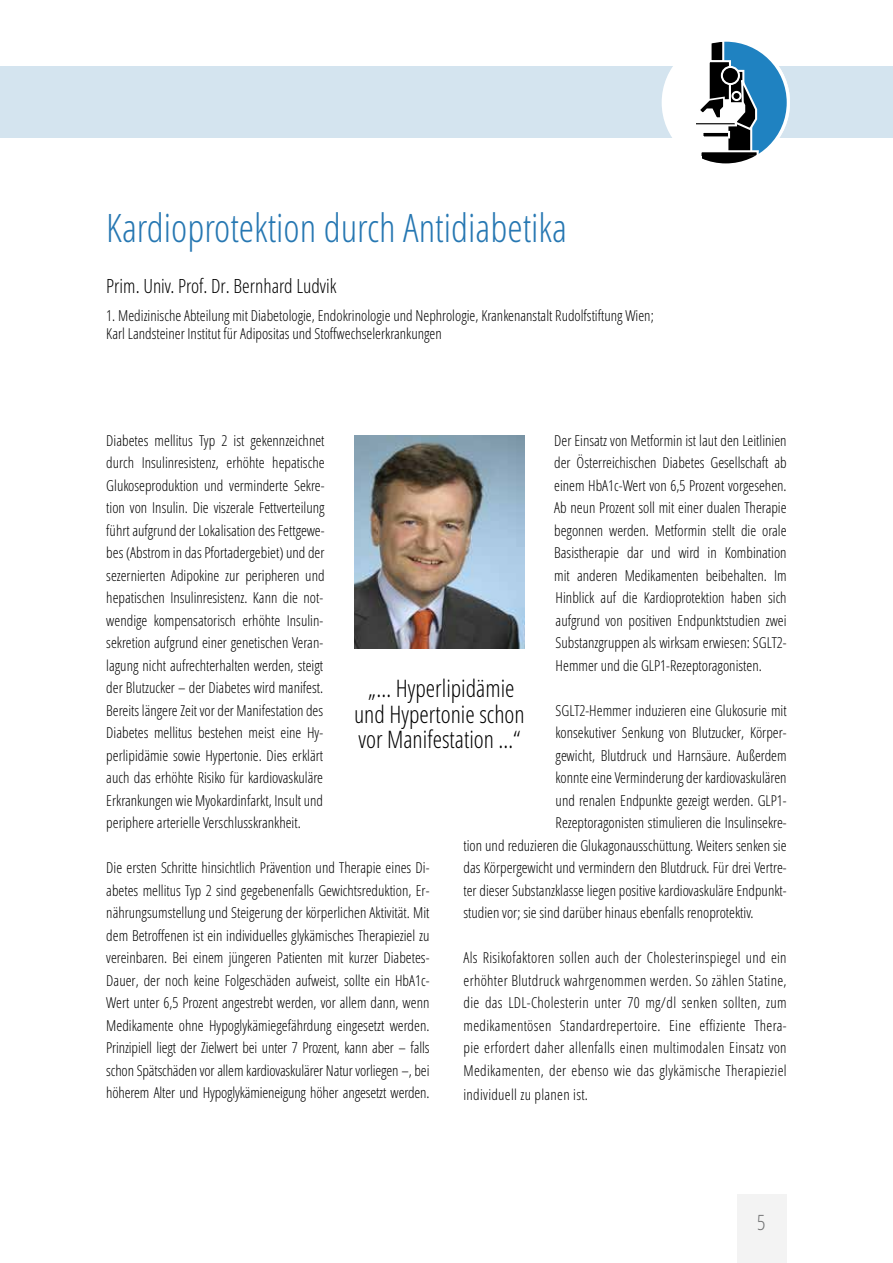
<style>
.page{position:relative;width:893px;height:1263px;background:#fff}
.page>*{position:absolute;margin:0;border:0;box-sizing:border-box;transform-origin:0 0}
.t1{font:300 condensed 39px "Open Sans";color:#2677b2}
.t2{font:300 condensed 24px/25.5px "Open Sans";color:#000;text-align:center}
.t3{font:300 condensed 21px "Open Sans";color:#707172}
.t4{font:300 condensed 19.5px "Open Sans";color:#000}
.t5{font:300 condensed 15px/22.5px "Open Sans";color:#000;text-align:justify}
.t6{font:300 condensed 15px "Open Sans";letter-spacing:.02em;color:#000}
</style>
<div class="page">
<div style="left:737px;top:1195px;width:50px;height:68px;background:#f3f3f3"></div>
<img style="left:354px;top:436px;width:170px;height:212px">
<div style="left:0;top:66px;width:893px;height:72px;background:#d4e4ef"></div>
<div style="left:662px;top:39px;width:128px;height:127px;background:#fff;border-radius:50%"></div>
<svg style="left:696px;top:41px;width:92px;height:123px"></svg>
<h1 class="t1" style="left:106px;top:205px;width:462px">Kardioprotektion durch Antidiabetika</h1>
<h3 class="t4" style="left:106px;top:275px;width:232px">Prim. Univ. Prof. Dr. Bernhard Ludvik</h3>
<p class="t5" style="left:106px;top:307px;width:549px;line-height:18px">1. Medizinische Abteilung mit Diabetologie, Endokrinologie und Nephrologie, Krankenanstalt Rudolfstiftung Wien;<br>Karl Landsteiner Institut für Adipositas und Stoffwechselerkrankungen</p>
<p class="t5" style="left:554px;top:429px;width:234px">Der Einsatz von Metformin ist laut den Leitlinien der Österreichischen Diabetes Gesellschaft ab einem HbA1c-Wert von 6,5 Prozent vorgesehen.<br>Ab neun Prozent soll mit einer dualen Therapie begonnen werden. Metformin stellt die orale Basistherapie dar und wird in Kombination mit anderen Medikamenten beibehalten. Im Hinblick auf die Kardioprotektion haben sich aufgrund von positiven Endpunktstudien zwei Substanzgruppen als wirksam erwiesen: SGLT2- Hemmer und die GLP1-Rezeptoragonisten.</p>
<p class="t5" style="left:556px;top:699px;width:233px">SGLT2-Hemmer induzieren eine Glukosurie mit</p>
<p class="t5" style="left:556px;top:722px;width:233px">konsekutiver Senkung von Blutzucker, Körper-</p>
<p class="t5" style="left:556px;top:744px;width:233px">gewicht, Blutdruck und Harnsäure. Außerdem</p>
<p class="t5" style="left:556px;top:767px;width:233px">konnte eine Verminderung der kardiovaskulären</p>
<p class="t5" style="left:556px;top:789px;width:233px">und renalen Endpunkte gezeigt werden. GLP1-</p>
<p class="t5" style="left:556px;top:812px;width:233px">Rezeptoragonisten stimulieren die Insulinsekre-</p>
<p class="t5" style="left:463px;top:834px;width:325px">tion und reduzieren die Glukagonausschüttung. Weiters senken sie</p>
<p class="t5" style="left:463px;top:857px;width:325px">das Körpergewicht und vermindern den Blutdruck. Für drei Vertre-</p>
<p class="t5" style="left:463px;top:879px;width:325px">ter dieser Substanzklasse liegen positive kardiovaskuläre Endpunkt-</p>
<p class="t5" style="left:463px;top:902px;width:292px">studien vor; sie sind darüber hinaus ebenfalls renoprotektiv.</p>
<p class="t5" style="left:463px;top:947px;width:325px">Als Risikofaktoren sollen auch der Cholesterinspiegel und ein erhöhter Blutdruck wahrgenommen werden. So zählen Statine, die das LDL-Cholesterin unter 70 mg/dl senken sollten, zum medikamentösen Standardrepertoire. Eine effiziente Thera&shy;pie erfordert daher allenfalls einen multimodalen Einsatz von Medikamenten, der ebenso wie das glykämische Therapieziel</p>
<p class="t6" style="left:463px;top:1086px;width:126px">individuell zu planen ist.</p>
<p class="t5" style="left:106px;top:429px;width:220px">Diabetes mellitus Typ 2 ist gekennzeichnet durch Insulinresistenz, erhöhte hepatische Glukoseproduktion und verminderte Sekre&shy;tion von Insulin. Die viszerale Fettverteilung führt aufgrund der Lokalisation des Fettgewe&shy;bes (Abstrom in das Pfortadergebiet) und der sezernierten Adipokine zur peripheren und hepatischen Insulinresistenz. Kann die not&shy;wendige kompensatorisch erhöhte Insulin&shy;sekretion aufgrund einer genetischen Veran&shy;lagung nicht aufrechterhalten werden, steigt der Blutzucker – der Diabetes wird manifest.<br>Bereits längere Zeit vor der Manifestation des Diabetes mellitus bestehen meist eine Hy&shy;perlipidämie sowie Hypertonie. Dies erklärt auch das erhöhte Risiko für kardiovaskuläre Erkrankungen wie Myokardinfarkt, Insult und periphere arterielle Verschlusskrankheit.</p>
<p class="t5" style="left:106px;top:857px;width:325px">Die ersten Schritte hinsichtlich Prävention und Therapie eines Di&shy;abetes mellitus Typ 2 sind gegebenenfalls Gewichtsreduktion, Er&shy;nährungsumstellung und Steigerung der körperlichen Aktivität. Mit dem Betroffenen ist ein individuelles glykämisches Therapieziel zu vereinbaren. Bei einem jüngeren Patienten mit kurzer Diabetes-Dauer, der noch keine Folgeschäden aufweist, sollte ein HbA1c-Wert unter 6,5 Prozent angestrebt werden, vor allem dann, wenn Medikamente ohne Hypoglykämiegefährdung eingesetzt werden.<br>Prinzipiell liegt der Zielwert bei unter 7 Prozent, kann aber – falls schon Spätschäden vor allem kardiovaskulärer Natur vorliegen –, bei höherem Alter und Hypoglykämieneigung höher angesetzt werden.</p>
<h2 class="t2" style="left:354px;top:676px;width:172px">„… Hyperlipidämie und Hypertonie schon vor Manifestation …“</h2>
<h3 class="t3" style="left:757px;top:1210px;width:10px">5</h3>
</div>
